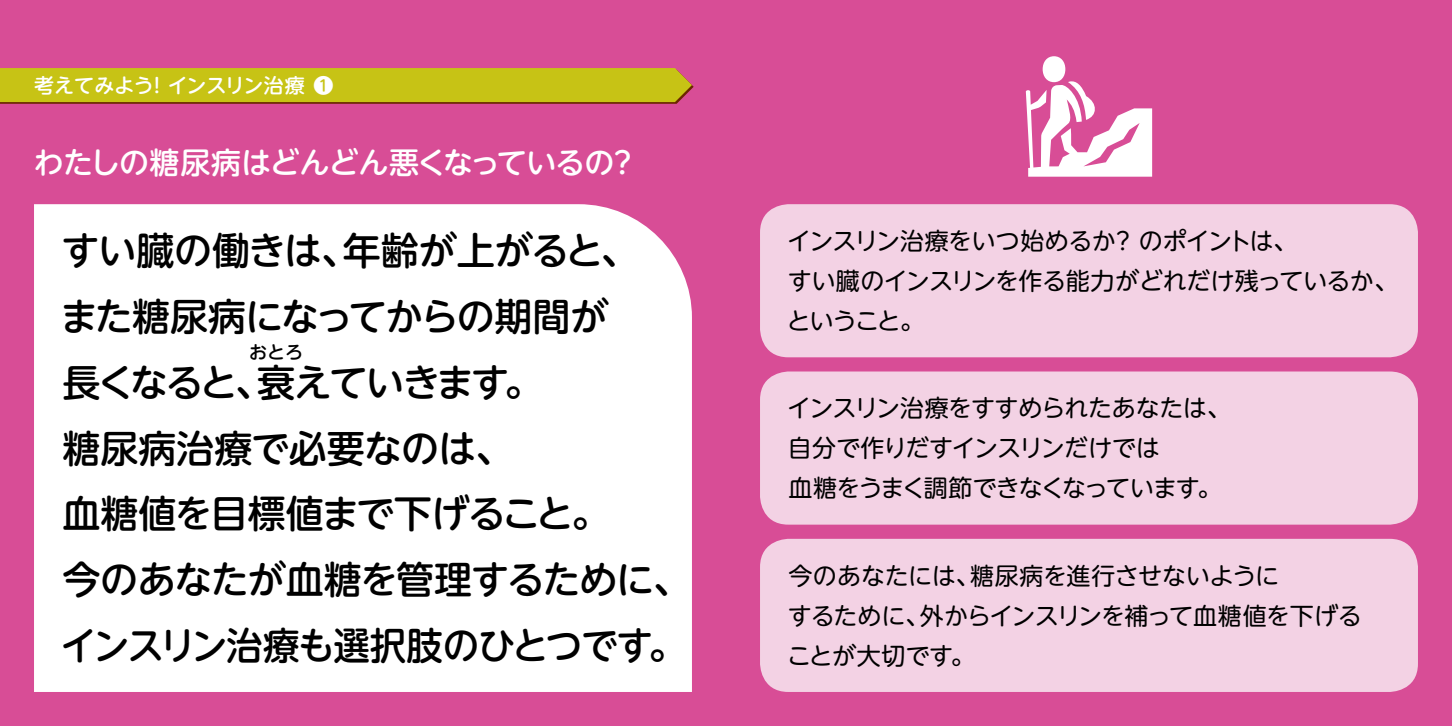
<style>
.page{position:relative;width:1452px;height:726px;background:#fff}
.page>*{position:absolute;margin:0;border:0;box-sizing:border-box;transform-origin:0 0}
.t1{font:500 38px/65.6px "UD Shin M Go Pr 6 N";letter-spacing:-.03em;color:#000}
.t2{font:500 30px "UD Shin M Go Pr 6 N";letter-spacing:-.025em;color:#fff}
.t3{font:24px/40px "UD Shin M Go Pr 6 N";letter-spacing:-.02em;color:#000}
.t4{font:500 20px "UD Shin M Go Pr 6 N";letter-spacing:-.005em;color:#fff}
.t5{font:500 18px "UD Shin M Go Pr 6 N";color:#000}
</style>
<div class="page">
<div style="left:0;top:0;width:726px;height:726px;background:#d84d96"></div>
<div style="left:34px;top:204px;width:658px;height:488px;background:#fff"></div>
<div style="left:726px;top:0;width:725px;height:726px;background:#d84d96"></div>
<div style="left:0;top:68px;width:693px;height:36px;background:#c7c315"></div>
<div style="left:760px;top:204px;width:657px;height:153px;background:#f3d2e4;border-radius:28px"></div>
<div style="left:760px;top:539px;width:657px;height:153px;background:#f3d2e4;border-radius:28px"></div>
<div style="left:760px;top:371px;width:657px;height:153px;background:#f3d2e4;border-radius:28px"></div>
<div style="left:1042px;top:56px;width:23px;height:26px;background:#fff;border-radius:50%"></div>
<svg style="left:1025px;top:80px;width:127px;height:97px"></svg>
<p class="t4" style="left:34px;top:68px;width:301px">考えてみよう! インスリン治療 ❶</p>
<p class="t2" style="left:34px;top:137px;width:605px">わたしの糖尿病はどんどん悪くなっているの？</p>
<h1 class="t1" style="left:60px;top:216px;width:580px">すい臓の働きは、年齢が上がると、また糖尿病になってからの期間が長くなると、衰えていきます。</h1>
<p class="t5" style="left:249px;top:337px;width:55px">おとろ</p>
<h1 class="t1" style="left:61px;top:413px;width:632px">糖尿病治療で必要なのは、<br>血糖値を目標値まで下げること。<br>今のあなたが血糖を管理するために、インスリン治療も選択肢のひとつです。</h1>
<p class="t3" style="left:786px;top:219px;width:613px">インスリン治療をいつ始めるか？ のポイントは、<br>すい臓のインスリンを作る能力がどれだけ残っているか、ということ。</p>
<p class="t3" style="left:787px;top:386px;width:445px">インスリン治療をすすめられたあなたは、自分で作りだすインスリンだけでは<br>血糖をうまく調節できなくなっています。</p>
<p class="t3" style="left:787px;top:554px;width:576px">今のあなたには、糖尿病を進行させないように<br>するために、外からインスリンを補って血糖値を下げることが大切です。</p>
</div>
